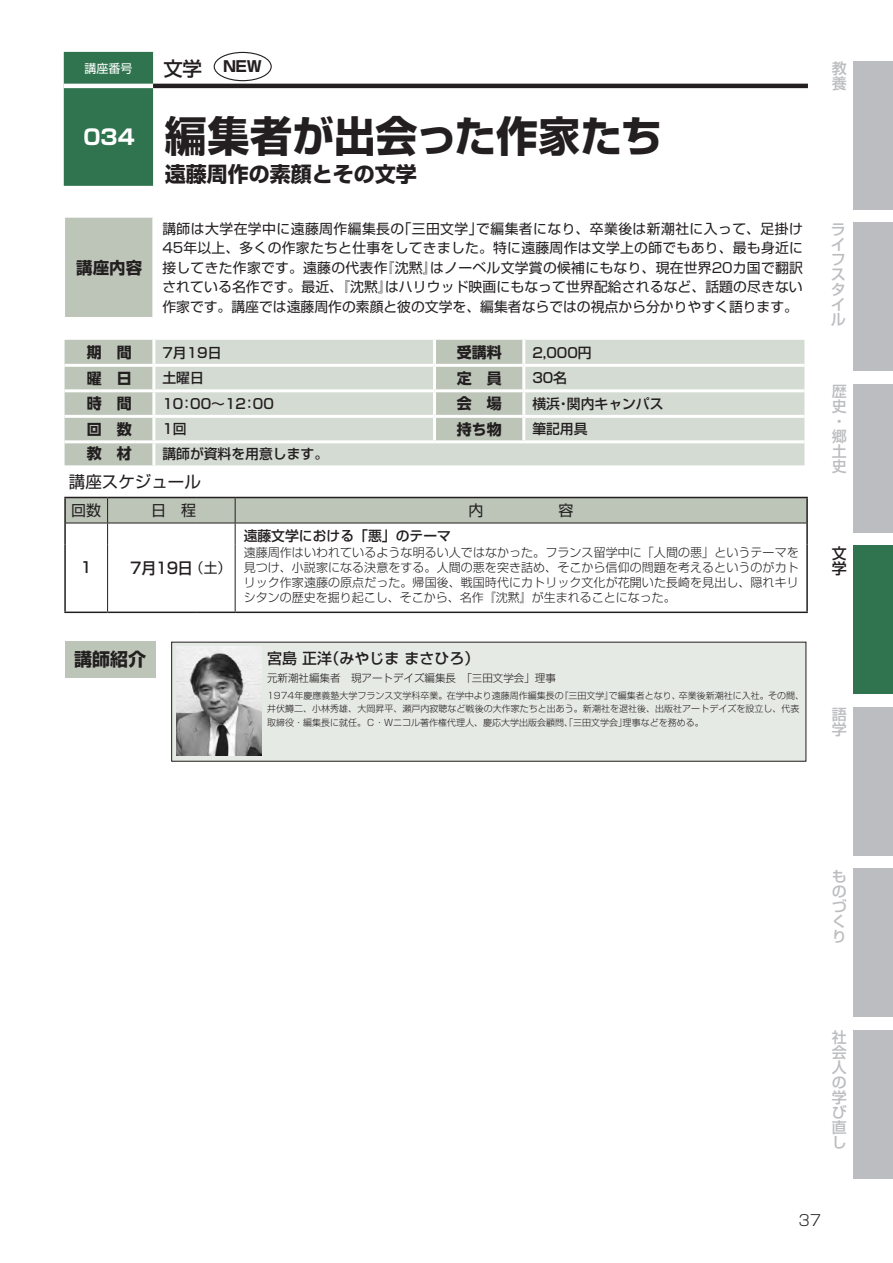
<style>
.page{position:relative;width:893px;height:1263px;background:#fff}
.page>*{position:absolute;margin:0;border:0;box-sizing:border-box;transform-origin:0 0}
.t1{font:700 42px "Shin Go Pro";letter-spacing:-.005em;color:#231f20}
.t2{font:700 21px "Shin Go Pro";color:#231f20}
.t3{font:500 19.5px "Shin Go Pro";color:#231f20}
.t4{font:700 18px "Shin Go Pro";color:#231f20}
.t5{font:16.5px "Shin Go Pr 5";color:#231f20}
.t6{font:700 16.5px "Shin Go Pro";color:#231f20}
.t7{font:500 15.75px "Shin Go Pro";letter-spacing:-.025em;color:#231f20;scale:.95 1}
.t8{font:500 15px/15px "Shin Go Pro";color:#bcbdc0;text-align:justify}
.t9{font:700 15px "UD Shin Go NT Pro";color:#231f20}
.t10{font:500 15px "Shin Go Pro";color:#231f20}
.t11{font:15px "Shin Go Pro";color:#231f20}
.t12{font:700 15px "Shin Go Pr 5";color:#231f20}
.t13{font:300 15px "Shin Go Pro";color:#231f20}
.t14{font:13.8px/19.5px "Shin Go Pro";color:#231f20;text-align:justify}
.t15{font:500 13.8px "Shin Go Pr 5";color:#231f20}
.t16{font:500 13.8px "Shin Go Pro";color:#231f20}
.t17{font:300 12px/15px "Shin Go Pro";color:#231f20;text-align:justify}
.t18{font:12px "Shin Go Pro";color:#fff}
.t19{font:300 10.5px "Shin Go Pro";color:#231f20}
.t20{font:300 9px/13.5px "Shin Go Pro";color:#231f20}
.s1{font-weight:400;font-size:13.8px}
</style>
<div class="page">
<div style="left:853px;top:1030px;width:40px;height:149px;background:#bcbdc0"></div>
<div style="left:853px;top:61px;width:40px;height:148px;background:#bcbdc0"></div>
<div style="left:853px;top:384px;width:40px;height:149px;background:#bcbdc0"></div>
<div style="left:853px;top:222px;width:40px;height:149px;background:#bcbdc0"></div>
<div style="left:853px;top:545px;width:40px;height:149px;background:#2f744e"></div>
<div style="left:853px;top:707px;width:40px;height:149px;background:#bcbdc0"></div>
<div style="left:853px;top:868px;width:40px;height:149px;background:#bcbdc0"></div>
<div style="left:64px;top:52px;width:89px;height:134px;background:#2f744e"></div>
<hr style="left:64px;top:84px;width:89px;height:4px;background:#fff">
<hr style="left:153px;top:84px;width:655px;height:4px;background:#231f20">
<svg style="left:65px;top:218px;width:459px;height:247px"></svg>
<svg style="left:155px;top:340px;width:649px;height:125px;background:#d1d9cf"></svg>
<hr style="left:64px;top:317px;width:90px;height:1px;background:#fff">
<hr style="left:154px;top:317px;width:280px;height:1px;background:#fff">
<hr style="left:434px;top:317px;width:90px;height:1px;background:#fff">
<hr style="left:152px;top:217px;width:3px;height:100px;background:#fff">
<hr style="left:152px;top:340px;width:3px;height:24px;background:#fff">
<hr style="left:433px;top:340px;width:3px;height:24px;background:#fff">
<hr style="left:522px;top:340px;width:3px;height:24px;background:#fff">
<hr style="left:65px;top:364px;width:89px;height:3px;background:#fff">
<hr style="left:154px;top:364px;width:280px;height:3px;background:#fff">
<hr style="left:152px;top:367px;width:3px;height:22px;background:#fff">
<hr style="left:434px;top:364px;width:90px;height:3px;background:#fff">
<hr style="left:433px;top:367px;width:3px;height:22px;background:#fff">
<hr style="left:524px;top:364px;width:280px;height:3px;background:#fff">
<hr style="left:522px;top:367px;width:3px;height:22px;background:#fff">
<hr style="left:65px;top:389px;width:89px;height:3px;background:#fff">
<hr style="left:154px;top:389px;width:280px;height:3px;background:#fff">
<hr style="left:152px;top:392px;width:3px;height:23px;background:#fff">
<hr style="left:434px;top:389px;width:90px;height:3px;background:#fff">
<hr style="left:433px;top:392px;width:3px;height:23px;background:#fff">
<hr style="left:524px;top:389px;width:280px;height:3px;background:#fff">
<hr style="left:522px;top:392px;width:3px;height:23px;background:#fff">
<hr style="left:65px;top:415px;width:89px;height:3px;background:#fff">
<hr style="left:154px;top:415px;width:280px;height:3px;background:#fff">
<hr style="left:152px;top:418px;width:3px;height:22px;background:#fff">
<hr style="left:434px;top:415px;width:90px;height:3px;background:#fff">
<hr style="left:433px;top:418px;width:3px;height:22px;background:#fff">
<hr style="left:524px;top:415px;width:280px;height:3px;background:#fff">
<hr style="left:522px;top:418px;width:3px;height:22px;background:#fff">
<hr style="left:65px;top:440px;width:89px;height:3px;background:#fff">
<hr style="left:154px;top:440px;width:280px;height:3px;background:#fff">
<hr style="left:152px;top:443px;width:3px;height:22px;background:#fff">
<hr style="left:434px;top:440px;width:90px;height:3px;background:#fff">
<hr style="left:524px;top:440px;width:280px;height:3px;background:#fff">
<hr style="left:107px;top:544px;width:1px;height:67px;background:#231f20">
<hr style="left:235px;top:544px;width:1px;height:67px;background:#231f20">
<svg style="left:66px;top:498px;width:740px;height:46px"></svg>
<hr style="left:64px;top:497px;width:44px;height:1px;background:#231f20">
<hr style="left:64px;top:498px;width:2px;height:25px;background:#231f20">
<hr style="left:108px;top:497px;width:89px;height:1px;background:#231f20">
<hr style="left:197px;top:497px;width:38px;height:1px;background:#231f20">
<hr style="left:235px;top:497px;width:573px;height:1px;background:#231f20">
<hr style="left:806px;top:498px;width:2px;height:25px;background:#231f20">
<hr style="left:64px;top:523px;width:2px;height:21px;background:#231f20">
<hr style="left:64px;top:544px;width:2px;height:67px;background:#231f20">
<hr style="left:806px;top:523px;width:2px;height:21px;background:#231f20">
<hr style="left:806px;top:544px;width:2px;height:67px;background:#231f20">
<hr style="left:64px;top:611px;width:44px;height:2px;background:#231f20">
<hr style="left:108px;top:611px;width:89px;height:2px;background:#231f20">
<hr style="left:197px;top:611px;width:38px;height:2px;background:#231f20">
<hr style="left:235px;top:611px;width:573px;height:2px;background:#231f20">
<div style="left:65px;top:641px;width:90px;height:36px;background:#bcc5b8"></div>
<div style="left:214px;top:52px;width:58px;height:29px;border:1px solid #231f20;border-radius:50%"></div>
<div style="left:172px;top:642px;width:634px;height:119px;background:#e6eae4"></div>
<img style="left:177px;top:647px;width:84px;height:108px">
<p class="t18" style="left:84px;top:59px;width:49px">講座番号</p>
<h3 class="t3" style="left:163px;top:52px;width:40px">文学</h3>
<p class="t12" style="left:223px;top:55px;width:40px">NEW</p>
<h1 class="t1" style="left:83px;top:103px;width:581px"><sup>034</sup> 編集者が出会った作家たち</h1>
<p class="t6" style="left:76px;top:254px;width:68px">講座内容</p>
<h2 class="t2" style="left:165px;top:158px;width:253px">遠藤周作の素顔とその文学</h2>
<p class="t14" style="left:162px;top:217px;width:642px">講師は大学在学中に遠藤周作編集長の「三田文学」で編集者になり、卒業後は新潮社に入って、足掛け45年以上、多くの作家たちと仕事をしてきました。特に遠藤周作は文学上の師でもあり、最も身近に接してきた作家です。遠藤の代表作『沈黙』はノーベル文学賞の候補にもなり、現在世界20カ国で翻訳されている名作です。最近、『沈黙』はハリウッド映画にもなって世界配給されるなど、話題の尽きない作家です。講座では遠藤周作の素顔と彼の文学を、編集者ならではの視点から分かりやすく語ります。</p>
<p class="t9" style="left:87px;top:340px;width:47px">期　間</p>
<p class="t15" style="left:162px;top:341px;width:61px">7月19日</p>
<p class="t9" style="left:457px;top:340px;width:46px">受講料</p>
<p class="t15" style="left:532px;top:341px;width:61px">2,000円</p>
<p class="t9" style="left:87px;top:366px;width:47px">曜　日</p>
<p class="t15" style="left:162px;top:367px;width:43px">土曜日</p>
<p class="t9" style="left:457px;top:366px;width:46px">定　員</p>
<p class="t15" style="left:532px;top:367px;width:36px">30名</p>
<p class="t9" style="left:87px;top:391px;width:47px">時　間</p>
<p class="t15" style="left:162px;top:392px;width:113px">10：00～12：00</p>
<p class="t9" style="left:457px;top:391px;width:46px">会　場</p>
<p class="t15" style="left:532px;top:392px;width:133px">横浜・関内キャンパス</p>
<p class="t9" style="left:87px;top:417px;width:47px">回　数</p>
<p class="t15" style="left:162px;top:418px;width:26px">1回</p>
<p class="t9" style="left:457px;top:417px;width:46px">持ち物</p>
<p class="t15" style="left:532px;top:418px;width:57px">筆記用具</p>
<p class="t9" style="left:87px;top:441px;width:47px">教　材</p>
<p class="t15" style="left:162px;top:442px;width:167px">講師が資料を用意します。</p>
<p class="t5" style="left:69px;top:469px;width:133px">講座スケジュール</p>
<p class="t11" style="left:71px;top:498px;width:31px">回数</p>
<p class="t11" style="left:151px;top:498px;width:46px">日　程</p>
<p class="t10" style="left:81px;top:555px;width:13px">1</p>
<p class="t7" style="left:130px;top:555px;width:108px">7月19日<span class="s1">（土）</span></p>
<h3 class="t4" style="left:74px;top:645px;width:73px">講師紹介</h3>
<p class="t16" style="left:244px;top:525px;width:209px">遠藤文学における「悪」のテーマ</p>
<p class="t17" style="left:244px;top:544px;width:557px">遠藤周作はいわれているような明るい人ではなかった。フランス留学中に「人間の悪」というテーマを見つけ、小説家になる決意をする。人間の悪を突き詰め、そこから信仰の問題を考えるというのがカトリック作家遠藤の原点だった。帰国後、戦国時代にカトリック文化が花開いた長崎を見出し、隠れキリシタンの歴史を掘り起こし、そこから、名作『沈黙』が生まれることになった。</p>
<p class="t10" style="left:267px;top:646px;width:214px">宮島 正洋（みやじま まさひろ）</p>
<p class="t19" style="left:267px;top:669px;width:290px">元新潮社編集者　現アートデイズ編集長　「三田文学会」理事</p>
<p class="t20" style="left:267px;top:687px;width:539px">1974年慶應義塾大学フランス文学科卒業。在学中より遠藤周作編集長の『三田文学』で編集者となり、卒業後新潮社に入社。その間、井伏鱒二、小林秀雄、大岡昇平、瀬戸内寂聴など戦後の大作家たちと出あう。新潮社を退社後、出版社アートデイズを設立し、代表取締役・編集長に就任。Ｃ・Wニコル著作権代理人、慶応大学出版会顧問、「三田文学会」理事などを務める。</p>
<p class="t8" style="left:832px;top:59px;width:16px">教</p>
<p class="t8" style="left:832px;top:74px;width:16px">養</p>
<p class="t8" style="left:831px;top:220px;width:16px">ライフスタイル</p>
<p class="t8" style="left:832px;top:382px;width:16px">歴</p>
<p class="t8" style="left:832px;top:397px;width:16px">史</p>
<p class="t8" style="left:832px;top:412px;width:16px">・</p>
<p class="t8" style="left:832px;top:427px;width:16px">郷</p>
<p class="t8" style="left:832px;top:442px;width:16px">土</p>
<p class="t8" style="left:832px;top:457px;width:16px">史</p>
<p class="t10" style="left:832px;top:541px;width:16px">文</p>
<p class="t10" style="left:832px;top:556px;width:16px">学</p>
<p class="t8" style="left:832px;top:705px;width:16px">語</p>
<p class="t8" style="left:832px;top:720px;width:16px">学</p>
<p class="t8" style="left:832px;top:867px;width:16px">も</p>
<p class="t8" style="left:832px;top:882px;width:16px">の</p>
<p class="t8" style="left:832px;top:897px;width:16px">づ</p>
<p class="t8" style="left:832px;top:912px;width:16px">く</p>
<p class="t8" style="left:832px;top:927px;width:16px">り</p>
<p class="t8" style="left:832px;top:1028px;width:16px">社</p>
<p class="t8" style="left:832px;top:1043px;width:16px">会</p>
<p class="t8" style="left:832px;top:1058px;width:16px">人</p>
<p class="t8" style="left:832px;top:1073px;width:16px">の</p>
<p class="t8" style="left:832px;top:1088px;width:16px">学</p>
<p class="t8" style="left:832px;top:1103px;width:16px">び</p>
<p class="t8" style="left:832px;top:1118px;width:16px">直</p>
<p class="t8" style="left:832px;top:1133px;width:16px">し</p>
<p class="t13" style="left:798px;top:1207px;width:24px">37</p>
</div>
